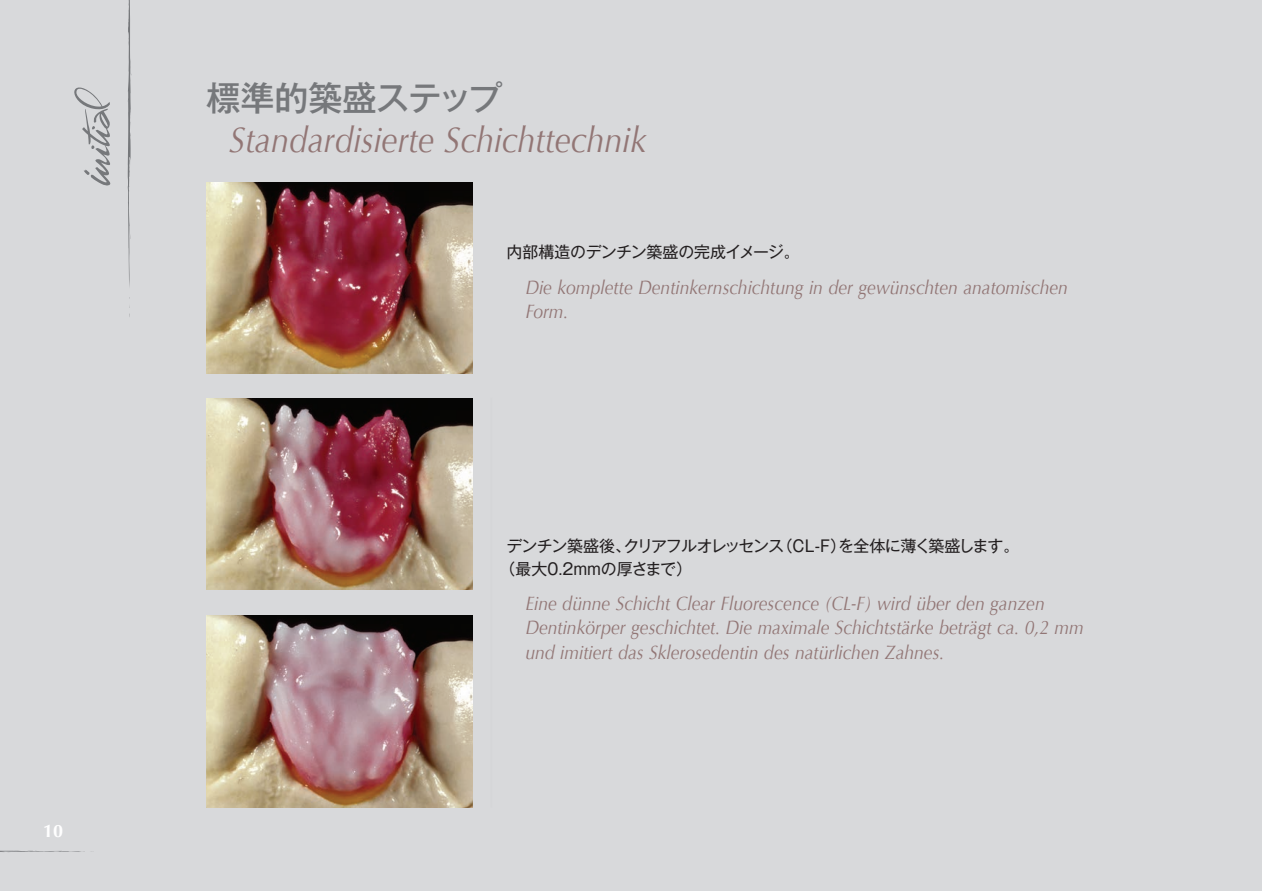
<style>
.page{position:relative;width:1262px;height:891px;background:#fff}
.page>*{position:absolute;margin:0;border:0;box-sizing:border-box;transform-origin:0 0}
.t1{font:italic 36px "Optima";color:#927675;scale:.9 1}
.t2{font:500 34.05px "Gothic MB101 Pr 6 N";letter-spacing:-.015em;color:#76787b}
.t3{font:italic 19.5px/24px "Optima";color:#927675;scale:.9 1}
.t4{font:700 18px "Optima";color:#fff}
.t5{font:15.9px/23.4px "Gothic MB101 Pr 6 N";letter-spacing:-.035em;color:#231f20}
.t6{font:15.9px "Gothic MB101 Pr 6 N";letter-spacing:-.015em;color:#231f20}
</style>
<div class="page">
<div style="left:0;top:0;width:1262px;height:890px;background:#d8d9db"></div>
<img style="left:206px;top:616px;width:266px;height:191px">
<img style="left:206px;top:398px;width:266px;height:192px">
<img style="left:206px;top:182px;width:266px;height:191px">
<svg style="left:128px;top:0;width:4px;height:287px"></svg>
<svg style="left:74px;top:87px;width:37px;height:99px"></svg>
<svg style="left:0;top:850px;width:92px;height:2px"></svg>
<p class="t4" style="left:43px;top:820px;width:22px">10</p>
<h2 class="t2" style="left:206px;top:70px;width:298px">標準的築盛ステップ</h2>
<h1 class="t1" style="left:229px;top:118px;width:465px">Standardisierte Schichttechnik</h1>
<p class="t6" style="left:507px;top:239px;width:295px">内部構造のデンチン築盛の完成イメージ。</p>
<p class="t3" style="left:525px;top:276px;width:604px">Die komplette Dentinkernschichtung in der gewünschten anatomischen<br>Form.</p>
<p class="t5" style="left:500px;top:533px;width:521px;text-indent:7px">デンチン築盛後、クリアフルオレッセンス（CL-F）を全体に薄く築盛します。（最大0.2mmの厚さまで）</p>
<p class="t3" style="left:525px;top:592px;width:622px">Eine dünne Schicht Clear Fluorescence (CL-F) wird über den ganzen<br>Dentinkörper geschichtet. Die maximale Schichtstärke beträgt ca. 0,2 mm und imitiert das Sklerosedentin des natürlichen Zahnes.</p>
</div>
